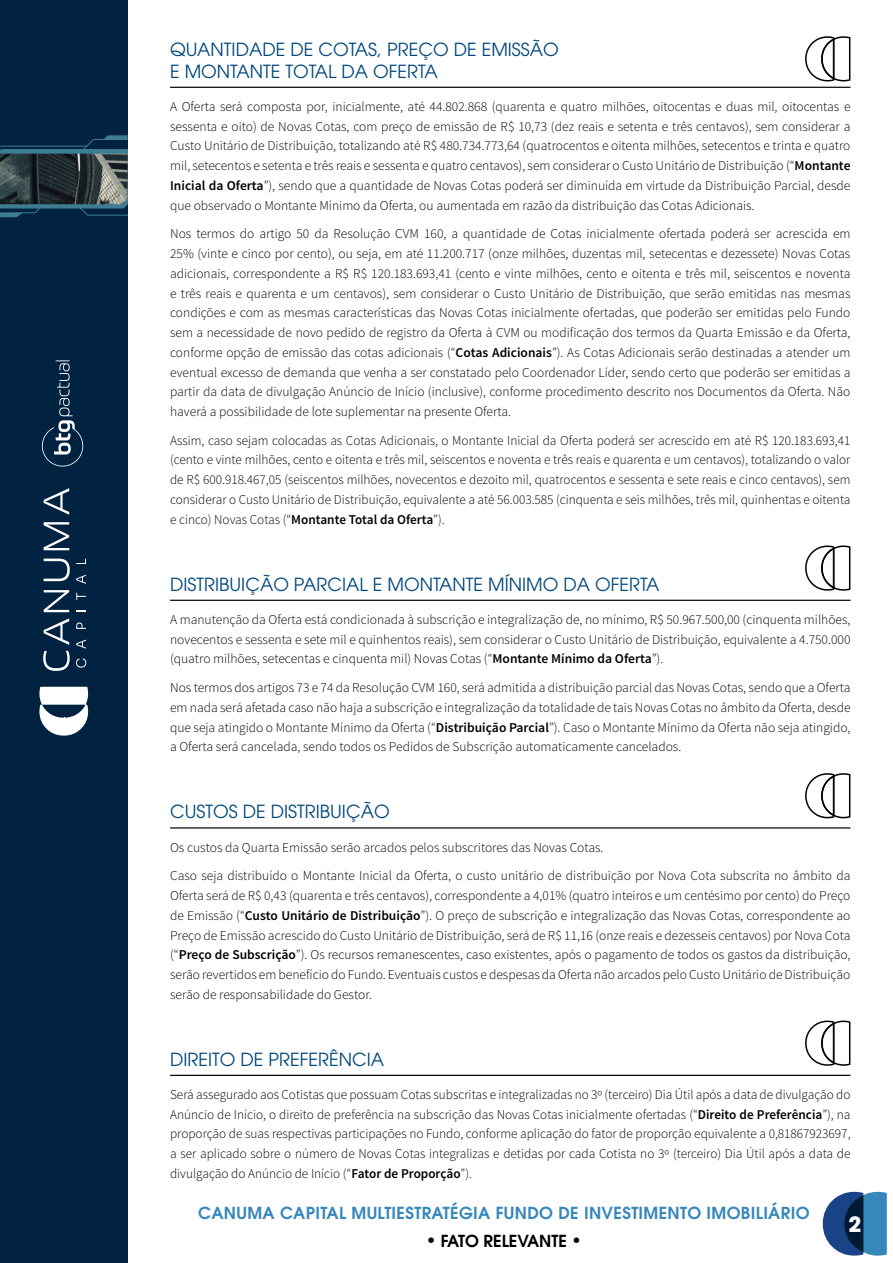
<style>
.page{position:relative;width:893px;height:1263px;background:#fff}
.page>*{position:absolute;margin:0;border:0;box-sizing:border-box;transform-origin:0 0}
.t1{font:700 21px "ITC Avant Garde Pro";color:#fff}
.t2{font:18px/21.9px "ITC Avant Garde Pro";color:#00487c}
.t3{font:600 16.5px "ITC Avant Garde Pro";letter-spacing:.02em;color:#3687ba}
.t4{font:600 16.5px "ITC Avant Garde Pro";color:#000}
.t5{font:300 13.5px/19.8px "Source Sans Pro";color:#000;text-align:justify}
.s1{font-weight:600}
.s2{font-size:18px}
</style>
<div class="page">
<svg style="left:823px;top:1192px;width:64px;height:63px;background:#376695"></svg>
<div style="left:0;top:0;width:128px;height:1263px;background:#012241"></div>
<svg style="left:41px;top:360px;width:43px;height:107px"></svg>
<svg style="left:43px;top:651px;width:27px;height:20px"></svg>
<svg style="left:44px;top:618px;width:25px;height:27px"></svg>
<svg style="left:44px;top:590px;width:25px;height:22px"></svg>
<svg style="left:44px;top:559px;width:26px;height:22px"></svg>
<svg style="left:44px;top:522px;width:25px;height:28px"></svg>
<svg style="left:44px;top:488px;width:25px;height:27px"></svg>
<svg style="left:76px;top:658px;width:10px;height:10px"></svg>
<svg style="left:76px;top:640px;width:10px;height:9px"></svg>
<svg style="left:76px;top:622px;width:10px;height:7px"></svg>
<svg style="left:76px;top:593px;width:10px;height:7px"></svg>
<svg style="left:76px;top:575px;width:10px;height:9px"></svg>
<svg style="left:76px;top:559px;width:10px;height:5px"></svg>
<svg style="left:39px;top:687px;width:49px;height:48px"></svg>
<svg style="left:0;top:135px;width:128px;height:82px"></svg>
<hr style="left:170px;top:87px;width:680px;height:1px;background:#000">
<hr style="left:170px;top:600px;width:680px;height:1px;background:#000">
<hr style="left:170px;top:827px;width:680px;height:1px;background:#000">
<hr style="left:170px;top:1075px;width:680px;height:1px;background:#000">
<svg style="left:805px;top:36px;width:46px;height:46px"></svg>
<svg style="left:805px;top:545px;width:46px;height:46px"></svg>
<svg style="left:805px;top:773px;width:46px;height:46px"></svg>
<svg style="left:805px;top:1020px;width:46px;height:46px"></svg>
<h2 class="t2" style="left:170px;top:38px;width:390px">QUANTIDADE DE COTAS, PREÇO DE EMISSÃO<br>E MONTANTE TOTAL DA OFERTA</h2>
<p class="t5" style="left:170px;top:97px;width:682px">A Oferta será composta por, inicialmente, até 44.802.868 (quarenta e quatro milhões, oitocentas e duas mil, oitocentas e sessenta e oito) de Novas Cotas, com preço de emissão de R$ 10,73 (dez reais e setenta e três centavos), sem considerar a Custo Unitário de Distribuição, totalizando até R$ 480.734.773,64 (quatrocentos e oitenta milhões, setecentos e trinta e quatro mil, setecentos e setenta e três reais e sessenta e quatro centavos), sem considerar o Custo Unitário de Distribuição (“<span class="s1">Montante Inicial da Oferta</span>”), sendo que a quantidade de Novas Cotas poderá ser diminuída em virtude da Distribuição Parcial, desde que observado o Montante Mínimo da Oferta, ou aumentada em razão da distribuição das Cotas Adicionais.</p>
<p class="t5" style="left:170px;top:224px;width:682px">Nos termos do artigo 50 da Resolução CVM 160, a quantidade de Cotas inicialmente ofertada poderá ser acrescida em 25% (vinte e cinco por cento), ou seja, em até 11.200.717 (onze milhões, duzentas mil, setecentas e dezessete) Novas Cotas adicionais, correspondente a R$ R$ 120.183.693,41 (cento e vinte milhões, cento e oitenta e três mil, seiscentos e noventa e três reais e quarenta e um centavos), sem considerar o Custo Unitário de Distribuição, que serão emitidas nas mesmas condições e com as mesmas características das Novas Cotas inicialmente ofertadas, que poderão ser emitidas pelo Fundo sem a necessidade de novo pedido de registro da Oferta à CVM ou modificação dos termos da Quarta Emissão e da Oferta, conforme opção de emissão das cotas adicionais (“<span class="s1">Cotas Adicionais</span>”). As Cotas Adicionais serão destinadas a atender um eventual excesso de demanda que venha a ser constatado pelo Coordenador Líder, sendo certo que poderão ser emitidas a partir da data de divulgação Anúncio de Início (inclusive), conforme procedimento descrito nos Documentos da Oferta. Não haverá a possibilidade de lote suplementar na presente Oferta.</p>
<p class="t5" style="left:170px;top:430px;width:682px">Assim, caso sejam colocadas as Cotas Adicionais, o Montante Inicial da Oferta poderá ser acrescido em até R$ 120.183.693,41 (cento e vinte milhões, cento e oitenta e três mil, seiscentos e noventa e três reais e quarenta e um centavos), totalizando o valor de R$ 600.918.467,05 (seiscentos milhões, novecentos e dezoito mil, quatrocentos e sessenta e sete reais e cinco centavos), sem considerar o Custo Unitário de Distribuição, equivalente a até 56.003.585 (cinquenta e seis milhões, três mil, quinhentas e oitenta e cinco) Novas Cotas (“<span class="s1">Montante Total da Oferta</span>”).</p>
<h2 class="t2" style="left:170px;top:573px;width:491px">DISTRIBUIÇÃO PARCIAL E MONTANTE MÍNIMO DA OFERTA</h2>
<p class="t5" style="left:170px;top:610px;width:682px">A manutenção da Oferta está condicionada à subscrição e integralização de, no mínimo, R$ 50.967.500,00 (cinquenta milhões, novecentos e sessenta e sete mil e quinhentos reais), sem considerar o Custo Unitário de Distribuição, equivalente a 4.750.000 (quatro milhões, setecentas e cinquenta mil) Novas Cotas (“<span class="s1">Montante Mínimo da Oferta</span>”).</p>
<p class="t5" style="left:170px;top:678px;width:682px">Nos termos dos artigos 73 e 74 da Resolução CVM 160, será admitida a distribuição parcial das Novas Cotas, sendo que a Oferta em nada será afetada caso não haja a subscrição e integralização da totalidade de tais Novas Cotas no âmbito da Oferta, desde que seja atingido o Montante Mínimo da Oferta (“<span class="s1">Distribuição Parcial</span>”). Caso o Montante Mínimo da Oferta não seja atingido, a Oferta será cancelada, sendo todos os Pedidos de Subscrição automaticamente cancelados.</p>
<h2 class="t2" style="left:170px;top:800px;width:221px">CUSTOS DE DISTRIBUIÇÃO</h2>
<p class="t5" style="left:170px;top:833px;width:682px;line-height:28.8px">Os custos da Quarta Emissão serão arcados pelos subscritores das Novas Cotas.<br>Caso seja distribuído o Montante Inicial da Oferta, o custo unitário de distribuição por Nova Cota subscrita no âmbito da</p>
<p class="t5" style="left:170px;top:886px;width:682px">Oferta será de R$ 0,43 (quarenta e três centavos), correspondente a 4,01% (quatro inteiros e um centésimo por cento) do Preço de Emissão (“<span class="s1">Custo Unitário de Distribuição</span>”). O preço de subscrição e integralização das Novas Cotas, correspondente ao Preço de Emissão acrescido do Custo Unitário de Distribuição, será de R$ 11,16 (onze reais e dezesseis centavos) por Nova Cota (“<span class="s1">Preço de Subscrição</span>”). Os recursos remanescentes, caso existentes, após o pagamento de todos os gastos da distribuição, serão revertidos em benefício do Fundo. Eventuais custos e despesas da Oferta não arcados pelo Custo Unitário de Distribuição serão de responsabilidade do Gestor.</p>
<h2 class="t2" style="left:170px;top:1048px;width:215px">DIREITO DE PREFERÊNCIA</h2>
<p class="t5" style="left:170px;top:1085px;width:682px">Será assegurado aos Cotistas que possuam Cotas subscritas e integralizadas no 3º (terceiro) Dia Útil após a data de divulgação do Anúncio de Início, o direito de preferência na subscrição das Novas Cotas inicialmente ofertadas (“<span class="s1">Direito de Preferência</span>”), na proporção de suas respectivas participações no Fundo, conforme aplicação do fator de proporção equivalente a 0,81867923697, a ser aplicado sobre o número de Novas Cotas integralizas e detidas por cada Cotista no 3º (terceiro) Dia Útil após a data de divulgação do Anúncio de Início (“<span class="s1">Fator de Proporção</span>”).</p>
<p class="t3" style="left:198px;top:1202px;width:613px">CANUMA CAPITAL MULTIESTRATÉGIA FUNDO DE INVESTIMENTO IMOBILIÁRIO</p>
<p class="t4" style="left:426px;top:1230px;width:158px"><span class="s2">•</span> FATO RELEVANTE <span class="s2">•</span></p>
<h1 class="t1" style="left:848px;top:1210px;width:14px">2</h1>
</div>
